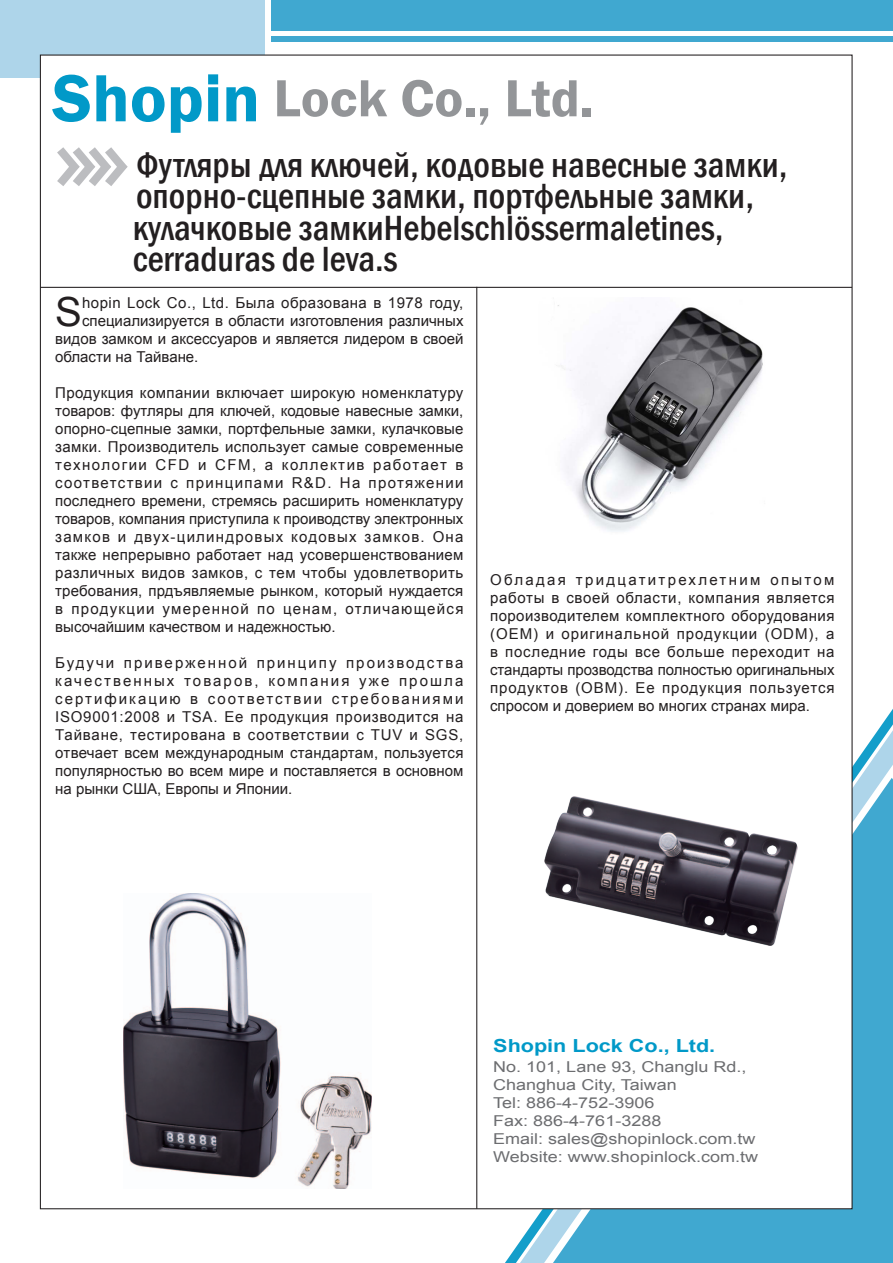
<style>
.page{position:relative;width:893px;height:1263px;background:#fff}
.page>*{position:absolute;margin:0;border:0;box-sizing:border-box;transform-origin:0 0}
.內文{font:600 54px "Franklin Gothic";color:#939598}
.內文-2{font:40.2px "Arial";color:#231f20}
.內文-3{font:500 condensed 36px/31.5px "Franklin Gothic";color:#231f20}
.內文-4{font:700 18px "Arial";color:#0199c8;scale:1.2 1}
.內文-5{font:15px/18px "Arial";color:#231f20;text-align:justify}
.內文-6{font:15px "Arial";color:#6c6d70;scale:1.2 1}
.內文-7{font:15px "Arial";letter-spacing:.035em;color:#231f20}
.s1{font-size:69px;color:#0199c8}
</style>
<div class="page">
<div style="left:0;top:0;width:264px;height:78px;background:#aed5ea"></div>
<div style="left:271px;top:37px;width:622px;height:5px;background:#40a8d0"></div>
<div style="left:271px;top:0;width:622px;height:31px;background:#40a8d0"></div>
<svg style="left:553px;top:778px;width:340px;height:485px;fill:#40a8d0"></svg>
<div style="left:40px;top:55px;width:812px;height:1154px;background:#fff"></div>
<hr style="left:40px;top:287px;width:812px;height:1px;background:#231f20">
<svg style="left:57px;top:147px;width:71px;height:39px"></svg>
<hr style="left:476px;top:287px;width:1px;height:922px;background:#231f20">
<img style="left:556px;top:305px;width:207px;height:227px">
<img style="left:544px;top:796px;width:253px;height:149px">
<img style="left:123px;top:894px;width:249px;height:294px">
<p class="內文" style="left:52px;top:65px;width:543px"><span class="s1">Shopin</span> Lock Co., Ltd.</p>
<p class="內文-3" style="left:133px;top:149px;width:656px">Футляры для ключей, кодовые навесные замки, опорно-сцепные замки, портфельные замки, кулачковые замкиHebelschlössermaletines, cerraduras de leva.s</p>
<p class="內文-2" style="left:55px;top:286px;width:28px">S</p>
<p class="內文-7" style="left:82px;top:293px;width:383px">hopin Lock Co., Ltd. Была образована в 1978 году,</p>
<p class="內文-5" style="left:82px;top:312px;width:383px">специализируется в области изготовления различных</p>
<p class="內文-5" style="left:55px;top:330px;width:410px">видов замком и аксессуаров и является лидером в своей</p>
<p class="內文-5" style="left:55px;top:348px;width:145px">области на Тайване.</p>
<p class="內文-5" style="left:55px;top:384px;width:410px">Продукция компании включает широкую номенклатуру товаров: футляры для ключей, кодовые навесные замки, опорно-сцепные замки, портфельные замки, кулачковые замки. Производитель использует самые современные технологии CFD и CFM, а коллектив работает в соответствии с принципами R&amp;D. На протяжении последнего времени, стремясь расширить номенклатуру товаров, компания приступила к проиводству электронных замков и двух-цилиндровых кодовых замков. Она также непрерывно работает над усовершенствованием различных видов замков, с тем чтобы удовлетворить требования, прдъявляемые рынком, который нуждается в продукции умеренной по ценам, отличающейся высочайшим качеством и надежностью.</p>
<p class="內文-5" style="left:55px;top:654px;width:410px">Будучи приверженной принципу производства качественных товаров, компания уже прошла сертификацию в соответствии стребованиями ISO9001:2008 и TSA. Ее продукция производится на Тайване, тестирована в соответствии с TUV и SGS, отвечает всем международным стандартам, пользуется популярностью во всем мире и поставляется в основном на рынки США, Европы и Японии.</p>
<p class="內文-5" style="left:490px;top:571px;width:346px">Обладая тридцатитрехлетним опытом работы в своей области, компания является пороизводителем комплектного оборудования (OEM) и оригинальной продукции (ODM), а в последние годы все больше переходит на стандарты прозводства полностью оригинальных продуктов (OBM). Ее продукция пользуется спросом и доверием во многих странах мира.</p>
<p class="內文-4" style="left:493px;top:1034px;width:187px">Shopin Lock Co., Ltd.</p>
<p class="內文-6" style="left:493px;top:1056px;width:212px">No. 101, Lane 93, Changlu Rd.,</p>
<p class="內文-6" style="left:493px;top:1074px;width:154px">Changhua City, Taiwan</p>
<p class="內文-6" style="left:493px;top:1092px;width:136px">Tel: 886-4-752-3906</p>
<p class="內文-6" style="left:493px;top:1110px;width:142px">Fax: 886-4-761-3288</p>
<p class="內文-6" style="left:493px;top:1128px;width:220px">Email: sales@shopinlock.com.tw</p>
<p class="內文-6" style="left:493px;top:1146px;width:222px">Website: www.shopinlock.com.tw</p>
</div>
